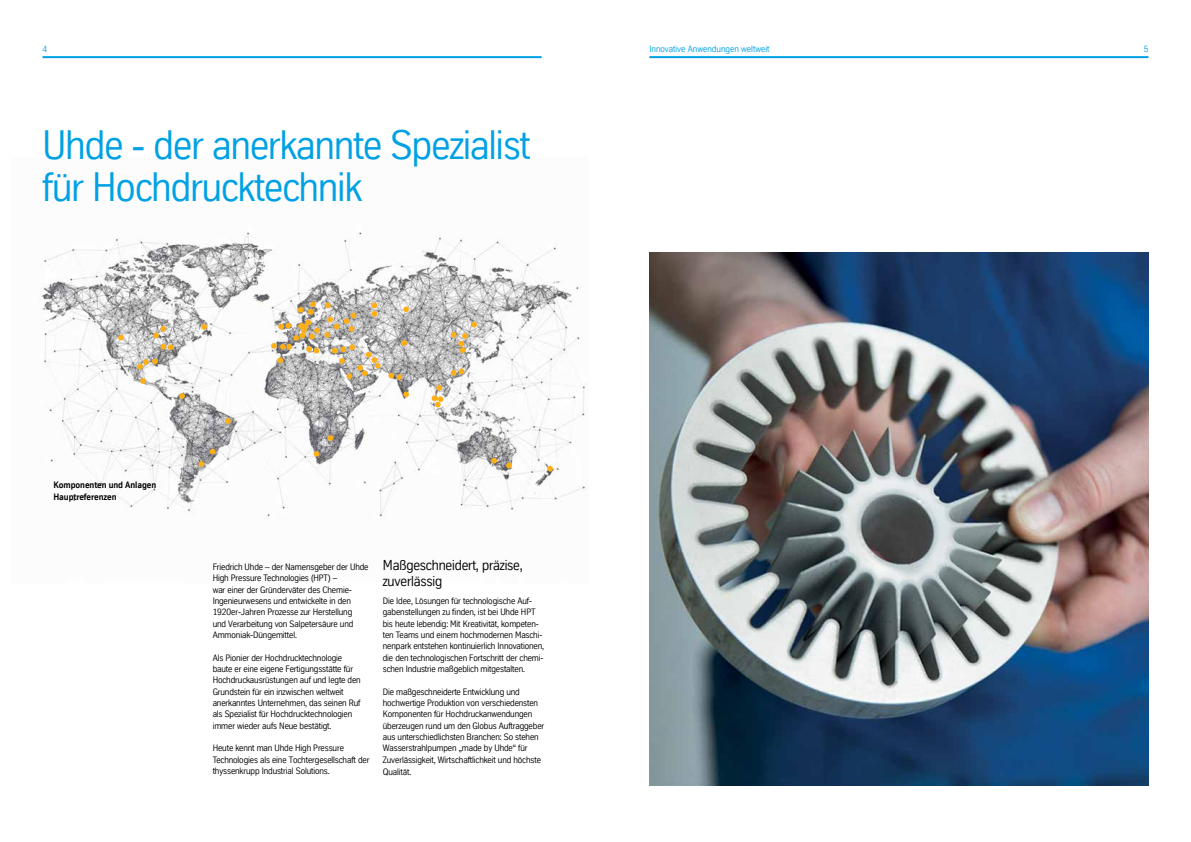
<style>
.page{position:relative;width:1191px;height:842px;background:#fff}
.page>*{position:absolute;margin:0;border:0;box-sizing:border-box;transform-origin:0 0}
.t1{font:40px/42px "TK Type";letter-spacing:-.02em;color:#00a1e4}
.t2{font:14px/16px "TK Type";letter-spacing:-.01em;color:#000}
.t3{font:9px/11.3px "TK Type";letter-spacing:-.01em;color:#000}
.t4{font:700 9px/11.3px "TK Type";letter-spacing:-.01em;color:#000}
.t5{font:9px "TK Type";color:#00a1e4}
</style>
<div class="page">
<hr style="left:43px;top:56px;width:498px;height:2px;background:#00a1e4">
<hr style="left:649px;top:56px;width:499px;height:2px;background:#00a1e4">
<img style="left:41px;top:232px;width:545px;height:285px">
<svg style="left:314px;top:451px;width:5px;height:6px"></svg>
<svg style="left:118px;top:335px;width:6px;height:5px"></svg>
<svg style="left:403px;top:391px;width:6px;height:6px"></svg>
<svg style="left:160px;top:344px;width:14px;height:6px"></svg>
<svg style="left:140px;top:378px;width:6px;height:6px"></svg>
<svg style="left:210px;top:449px;width:5px;height:5px"></svg>
<svg style="left:225px;top:418px;width:6px;height:6px"></svg>
<svg style="left:199px;top:461px;width:5px;height:6px"></svg>
<svg style="left:179px;top:393px;width:6px;height:6px"></svg>
<svg style="left:401px;top:340px;width:6px;height:6px"></svg>
<svg style="left:388px;top:373px;width:14px;height:7px"></svg>
<svg style="left:431px;top:385px;width:12px;height:22px"></svg>
<svg style="left:506px;top:463px;width:6px;height:5px"></svg>
<svg style="left:491px;top:458px;width:6px;height:5px"></svg>
<img style="left:649px;top:252px;width:499px;height:533px">
<svg style="left:137px;top:359px;width:21px;height:10px"></svg>
<svg style="left:153px;top:326px;width:13px;height:12px"></svg>
<svg style="left:201px;top:324px;width:6px;height:6px"></svg>
<svg style="left:328px;top:435px;width:5px;height:6px"></svg>
<svg style="left:271px;top:301px;width:109px;height:78px"></svg>
<svg style="left:547px;top:466px;width:6px;height:5px"></svg>
<svg style="left:403px;top:306px;width:6px;height:6px"></svg>
<svg style="left:451px;top:322px;width:26px;height:31px"></svg>
<svg style="left:451px;top:368px;width:13px;height:8px"></svg>
<p class="t5" style="left:43px;top:44px;width:6px">4</p>
<p class="t5" style="left:649px;top:44px;width:122px">Innovative Anwendungen weltweit</p>
<p class="t5" style="left:1143px;top:44px;width:6px">5</p>
<h1 class="t1" style="left:43px;top:125px;width:489px">Uhde - der anerkannte Spezialist für Hochdrucktechnik</h1>
<p class="t4" style="left:53px;top:480px;width:104px">Komponenten und Anlagen<br>Hauptreferenzen</p>
<p class="t3" style="left:213px;top:561px;width:157px">Friedrich Uhde – der Namensgeber der Uhde High Pressure Technologies (HPT) –<br>war einer der Gründerväter des Chemie-Ingenieurwesens und entwickelte in den 1920er-Jahren Prozesse zur Herstellung<br>und Verarbeitung von Salpetersäure und Ammoniak-Düngemittel.</p>
<p class="t3" style="left:213px;top:652px;width:150px">Als Pionier der Hochdrucktechnologie baute er eine eigene Fertigungsstätte für Hochdruckausrüstungen auf und legte den Grundstein für ein inzwischen weltweit anerkanntes Unternehmen, das seinen Ruf als Spezialist für Hochdrucktechnologien immer wieder aufs Neue bestätigt.</p>
<p class="t3" style="left:213px;top:743px;width:158px">Heute kennt man Uhde High Pressure<br>Technologies als eine Tochtergesellschaft der thyssenkrupp Industrial Solutions.</p>
<h2 class="t2" style="left:383px;top:557px;width:141px">Maßgeschneidert, präzise, zuverlässig</h2>
<p class="t3" style="left:383px;top:595px;width:163px">Die Idee, Lösungen für technologische Auf&shy;gabenstellungen zu finden, ist bei Uhde HPT bis heute lebendig: Mit Kreativität, kompeten&shy;ten Teams und einem hochmodernen Maschi&shy;nenpark entstehen kontinuierlich Innovationen, die den technologischen Fortschritt der chemi&shy;schen Industrie maßgeblich mitgestalten.</p>
<p class="t3" style="left:383px;top:686px;width:163px">Die maßgeschneiderte Entwicklung und hochwertige Produktion von verschiedensten Komponenten für Hochdruckanwendungen überzeugen rund um den Globus Auftraggeber aus unterschiedlichsten Branchen: So stehen Wasserstrahlpumpen „made by Uhde“ für Zuverlässigkeit, Wirtschaftlichkeit und höchste Qualität.</p>
</div>
